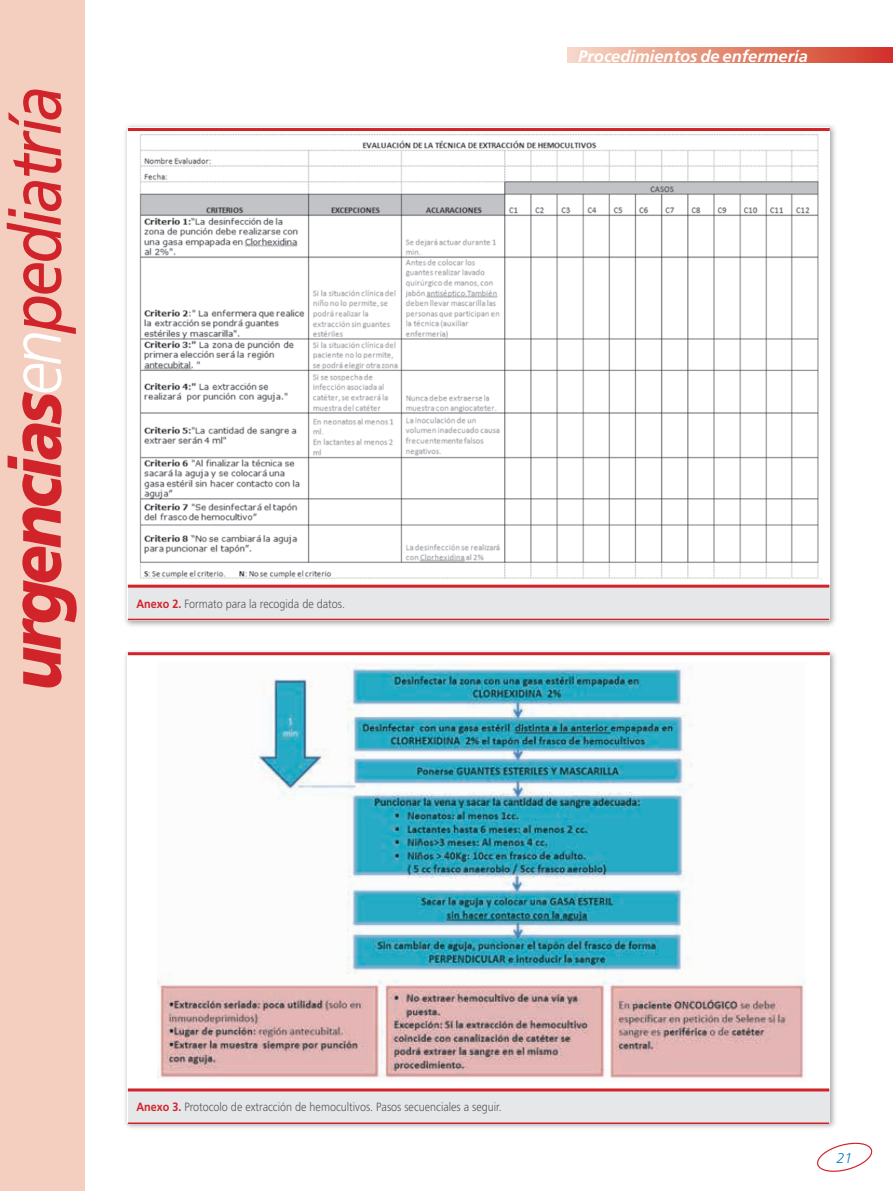
<style>
.page{position:relative;width:893px;height:1191px;background:#fff}
.page>*{position:absolute;margin:0;border:0;box-sizing:border-box;transform-origin:0 0}
.t1{font:italic 900 72px "Frutiger";letter-spacing:-.05em;color:#d1232a;scale:.9 1}
.t2{font:italic 700 16.5px "Frutiger";color:#fff}
.t3{font:italic 300 14.25px "Frutiger";color:#007ec5}
.t4{font:300 12px "Frutiger";color:#57585a;scale:.9 1}
.s1{font-weight:300;color:#fff}
.s2{font-weight:400}
.s3{font-weight:700;color:#d1232a}
</style>
<div class="page">
<div style="left:2px;top:0;width:83px;height:1191px;background:#f4cfc0"></div>
<hr style="left:0;top:0;width:2px;height:1191px;background:#f4cfc0">
<svg style="left:567px;top:48px;width:326px;height:15px;background:#e38672"></svg>
<svg style="left:817px;top:1142px;width:56px;height:30px"></svg>
<div style="left:122px;top:122px;width:715px;height:506px;background:#231f20;opacity:.4"></div>
<div style="left:122px;top:648px;width:715px;height:483px;background:#231f20;opacity:.4"></div>
<div style="left:128px;top:586px;width:701px;height:34px;background:#e6e7e9"></div>
<div style="left:128px;top:1090px;width:701px;height:34px;background:#e6e7e9"></div>
<div style="left:128px;top:129px;width:702px;height:455px;background:#fff"></div>
<img style="left:139px;top:134px;width:683px;height:445px">
<div style="left:128px;top:652px;width:702px;height:436px;background:#fff"></div>
<img style="left:157px;top:663px;width:647px;height:415px">
<hr style="left:128px;top:584px;width:701px;height:3px;background:#d1232a">
<hr style="left:128px;top:1088px;width:701px;height:3px;background:#d1232a">
<hr style="left:128px;top:128px;width:702px;height:3px;background:#d1232a">
<hr style="left:128px;top:652px;width:702px;height:3px;background:#d1232a">
<hr style="left:128px;top:618px;width:701px;height:2px;background:#d1232a">
<hr style="left:128px;top:1122px;width:701px;height:2px;background:#d1232a">
<h1 class="t1" style="left:-7px;top:690px;width:673px;rotate:-90deg">urgencias<span class="s1">en</span><span class="s2">pediatría</span></h1>
<p class="t4" style="left:136px;top:597px;width:233px"><span class="s3">Anexo 2.</span> Formato para la recogida de datos.</p>
<h2 class="t2" style="left:578px;top:46px;width:231px">Procedimientos de enfermería</h2>
<p class="t4" style="left:136px;top:1100px;width:408px"><span class="s3">Anexo 3.</span> Protocolo de extracción de hemocultivos. Pasos secuenciales a seguir.</p>
<p class="t3" style="left:836px;top:1149px;width:17px">21</p>
</div>
